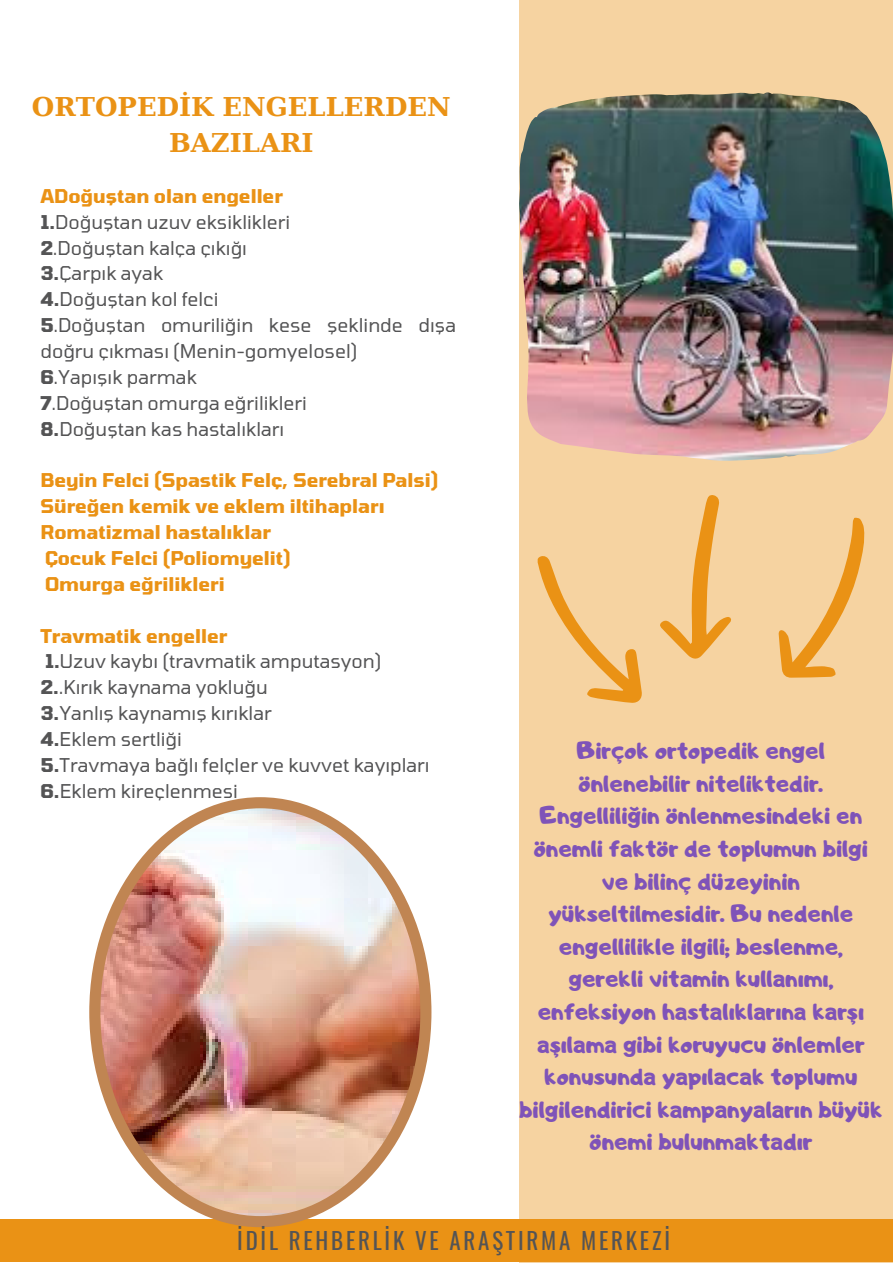
<style>
.page{position:relative;width:893px;height:1264px;background:#fff}
.page>*{position:absolute;margin:0;border:0;box-sizing:border-box;transform-origin:0 0}
.t1{font:700 25.8px/36px "DejaVu Serif";color:#ea9215;text-align:center}
.t2{font:24px/32.5px "Adigiana Toybox";color:#7f53b8;text-align:center}
.t3{font:22.95px "Oswald";letter-spacing:.12em;color:#545455}
.t4{font:18.9px/25.8px "Tomorrow";color:#545455}
.t5{font:700 18.9px "Tomorrow";color:#ea9215}
.s1{font-weight:700}
</style>
<div class="page">
<div style="left:519px;top:0;width:373px;height:1262px;background:#f6d3a1"></div>
<div style="left:0;top:1219px;width:892px;height:42px;background:#ea9215"></div>
<img style="left:89px;top:797px;width:342px;height:430px">
<svg style="left:537px;top:495px;width:328px;height:208px"></svg>
<img style="left:519px;top:92px;width:373px;height:368px">
<p class="t1" style="left:32px;top:88px;width:420px">ORTOPEDİK ENGELLERDEN<br>BAZILARI</p>
<p class="t5" style="left:40px;top:184px;width:244px">ADoğuştan olan engeller</p>
<p class="t4" style="left:40px;top:208px;width:248px"><span class="s1">1.</span>Doğuştan uzuv eksiklikleri</p>
<p class="t4" style="left:40px;top:234px;width:208px"><span class="s1">2</span>.Doğuştan kalça çıkığı</p>
<p class="t4" style="left:40px;top:260px;width:124px"><span class="s1">3.</span>Çarpık ayak</p>
<p class="t4" style="left:40px;top:286px;width:176px"><span class="s1">4.</span>Doğuştan kol felci</p>
<p class="t4" style="left:40px;top:312px;width:417px"><span class="s1">5</span>.Doğuştan omuriliğin kese şeklinde dışa doğru çıkması (Menin-gomyelosel)</p>
<p class="t4" style="left:40px;top:363px;width:158px"><span class="s1">6</span>.Yapışık parmak</p>
<p class="t4" style="left:40px;top:389px;width:265px"><span class="s1">7</span>.Doğuştan omurga eğrilikleri</p>
<p class="t4" style="left:40px;top:415px;width:245px"><span class="s1">8.</span>Doğuştan kas hastalıkları</p>
<p class="t5" style="left:40px;top:468px;width:399px">Beyin Felci (Spastik Felç, Serebral Palsi)</p>
<p class="t5" style="left:40px;top:494px;width:346px">Süreğen kemik ve eklem iltihapları</p>
<p class="t5" style="left:40px;top:520px;width:232px">Romatizmal hastalıklar</p>
<p class="t5" style="left:45px;top:546px;width:247px">Çocuk Felci (Poliomyelit)</p>
<p class="t5" style="left:45px;top:572px;width:179px">Omurga eğrilikleri</p>
<p class="t5" style="left:40px;top:623px;width:188px">Travmatik engeller</p>
<p class="t4" style="left:45px;top:648px;width:338px"><span class="s1">1.</span>Uzuv kaybı (travmati k amputasyon)</p>
<p class="t4" style="left:40px;top:674px;width:229px"><span class="s1">2.</span>.Kırık kaynama yokluğu</p>
<p class="t4" style="left:40px;top:699px;width:233px"><span class="s1">3.</span>Yanlış kaynamış kırıklar</p>
<p class="t4" style="left:40px;top:725px;width:140px"><span class="s1">4.</span>Eklem sertliği</p>
<p class="t4" style="left:40px;top:751px;width:390px"><span class="s1">5.</span>Travmaya bağlı felçler ve kuvvet kayıpları</p>
<p class="t4" style="left:40px;top:777px;width:196px"><span class="s1">6.</span>Eklem kireçlenmesi</p>
<p class="t2" style="left:519px;top:733px;width:364px">Birçok ortopedik engel önlenebilir niteliktedir.<br>Engelliliğin önlenmesindeki en önemli faktör de toplumun bilgi ve bilinç düzeyinin yükseltilmesidir. Bu nedenle engellilikle ilgili; beslenme, gerekli vitamin kullanımı, enfeksiyon hastalıklarına karşı aşılama gibi koruyucu önlemler konusunda yapılacak toplumu bilgilendirici kampanyaların büyük önemi bulunmaktadır</p>
<p class="t3" style="left:237px;top:1222px;width:434px">İDİL REHBERLİK VE ARAŞTIRMA MERKEZİ</p>
</div>
